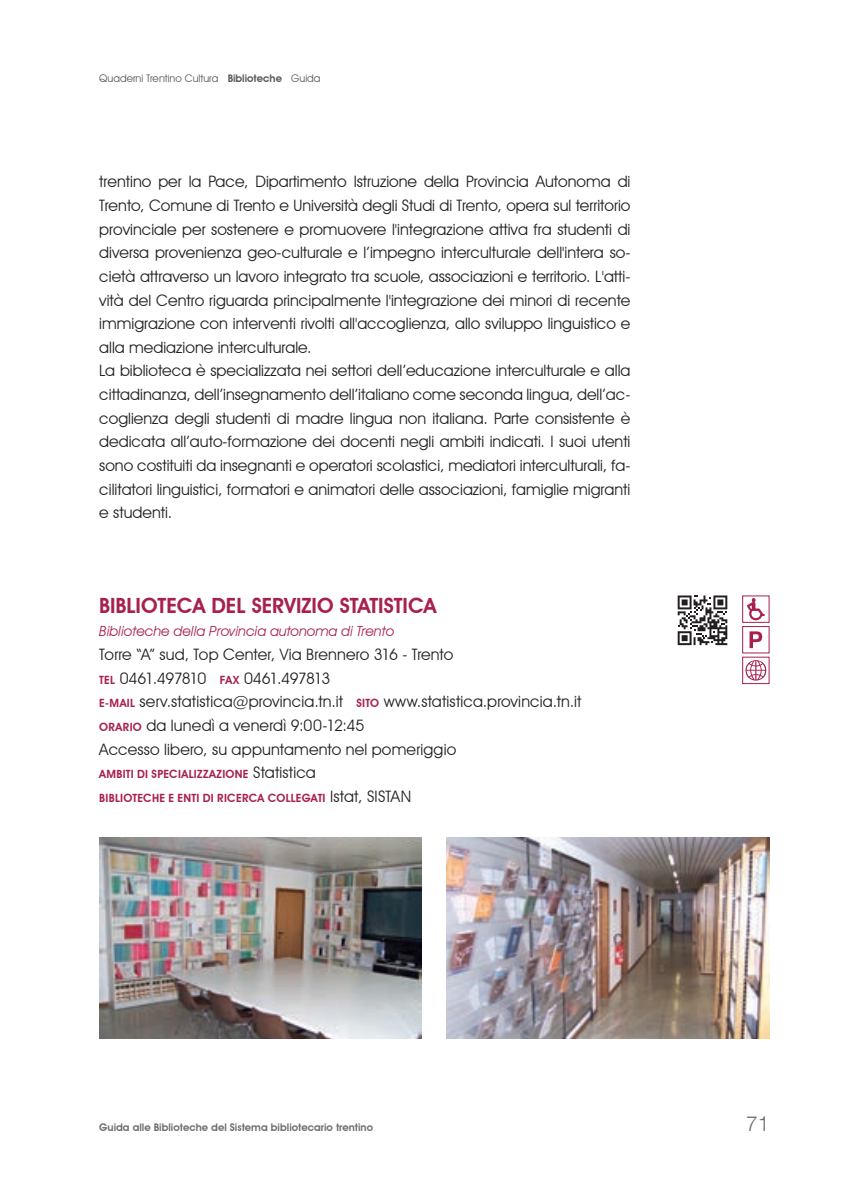
<style>
.page{position:relative;width:844px;height:1191px;background:#fff}
.page>*{position:absolute;margin:0;border:0;box-sizing:border-box;transform-origin:0 0}
.t1{font:600 21px "Avant Garde IT Cby BT";color:#a8214e}
.t2{font:300 21px "Helvetica Neue";color:#6c6d70}
.t3{font:15.75px/23.6px "Avant Garde IT Cby BT";color:#231f20}
.t4{font:italic 14px "Avant Garde IT Cby BT";color:#a8214e}
.t5{font:600 11.38px "Avant Garde IT Cby BT";letter-spacing:.03em;color:#a8214e}
.t6{font:600 10.5px "Avant Garde IT Cby BT";color:#6c6d70}
.t7{font:10.5px "Avant Garde IT Cby BT";color:#57585a}
.s1{font-weight:600}
.s2{font-weight:600;font-size:11.38px;color:#a8214e}
</style>
<div class="page">
<img style="left:99px;top:838px;width:323px;height:200px">
<img style="left:446px;top:838px;width:323px;height:200px">
<svg style="left:745px;top:660px;width:21px;height:20px"></svg>
<div style="left:742px;top:656px;width:27px;height:28px;border:1px solid #a8214e"></div>
<svg style="left:747px;top:598px;width:17px;height:22px"></svg>
<div style="left:742px;top:595px;width:27px;height:28px;border:1px solid #a8214e"></div>
<svg style="left:749px;top:631px;width:13px;height:17px"></svg>
<div style="left:742px;top:626px;width:27px;height:27px;border:1px solid #a8214e"></div>
<svg style="left:677px;top:595px;width:50px;height:50px"></svg>
<p class="t7" style="left:99px;top:72px;width:223px">Quaderni Trentino Cultura <span class="s1">BIBLIOTECHE</span> Guida</p>
<p class="t3" style="left:99px;top:170px;width:532px">trentino per la Pace, Dipartimento Istruzione della Provincia Autonoma di Trento, Comune di Trento e Università degli Studi di Trento, opera sul territorio provinciale per sostenere e promuovere l'integrazione attiva fra studenti di diversa provenienza geo-culturale e l’impegno interculturale dell'intera so&shy;cietà attraverso un lavoro integrato tra scuole, associazioni e territorio. L'atti&shy;vità del Centro riguarda principalmente l'integrazione dei minori di recente immigrazione con interventi rivolti all'accoglienza, allo sviluppo linguistico e alla mediazione interculturale.<br>La biblioteca è specializzata nei settori dell’educazione interculturale e alla cittadinanza, dell’insegnamento dell’italiano come seconda lingua, dell’ac&shy;coglienza degli studenti di madre lingua non italiana. Parte consistente è dedicata all’auto-formazione dei docenti negli ambiti indicati. I suoi utenti sono costituiti da insegnanti e operatori scolastici, mediatori interculturali, fa&shy;cilitatori linguistici, formatori e animatori delle associazioni, famiglie migranti e studenti.</p>
<h1 class="t1" style="left:99px;top:592px;width:21px">BIBLIOT</h1>
<h1 class="t1" style="left:166px;top:592px;width:194px">ECA DEL SERVIZIO STATISTICA</h1>
<p class="t4" style="left:99px;top:623px;width:296px">Biblioteche della Provincia autonoma di Trento</p>
<p class="t3" style="left:99px;top:642px;width:483px">Torre “A” sud, Top Center, Via Brennero 316 - Trento<br><span class="s2">TE L</span> 0461.497810 <span class="s2">FAX</span> 0461.497813<br><span class="s2">E-MAIL</span> serv.statistica@provincia.tn.it <span class="s2">SITO</span> www.statistica.provincia.tn.it</p>
<p class="t5" style="left:99px;top:720px;width:17px">ORARIO</p>
<p class="t3" style="left:99px;top:713px;width:358px;text-indent:47px">da lunedì a venerdì 9:00-12:45<br>Accesso libero, su appuntamento nel pomeriggio</p>
<p class="t5" style="left:99px;top:767px;width:23px">AMBITI</p>
<p class="t5" style="left:137px;top:767px;width:39px">DI SPECIALI</p>
<p class="t5" style="left:197px;top:767px;width:33px">ZZAZION</p>
<p class="t3" style="left:243px;top:760px;width:74px"><span class="s2">E</span> Statistica</p>
<p class="t5" style="left:99px;top:791px;width:13px">BIBLIOT</p>
<p class="t5" style="left:137px;top:791px;width:53px">ECHE E ENTI</p>
<p class="t5" style="left:203px;top:791px;width:48px">DIRICERCA</p>
<p class="t5" style="left:267px;top:791px;width:8px">COLL</p>
<p class="t5" style="left:296px;top:791px;width:13px">EGATI</p>
<p class="t3" style="left:330px;top:784px;width:83px">Istat, SISTAN</p>
<p class="t6" style="left:99px;top:1121px;width:275px">GUIDA ALLE BIBLIOTECHE DEL SISTEMA BIBLIOTECARIO TRENTINO</p>
<h1 class="t2" style="left:746px;top:1107px;width:25px">71</h1>
</div>
